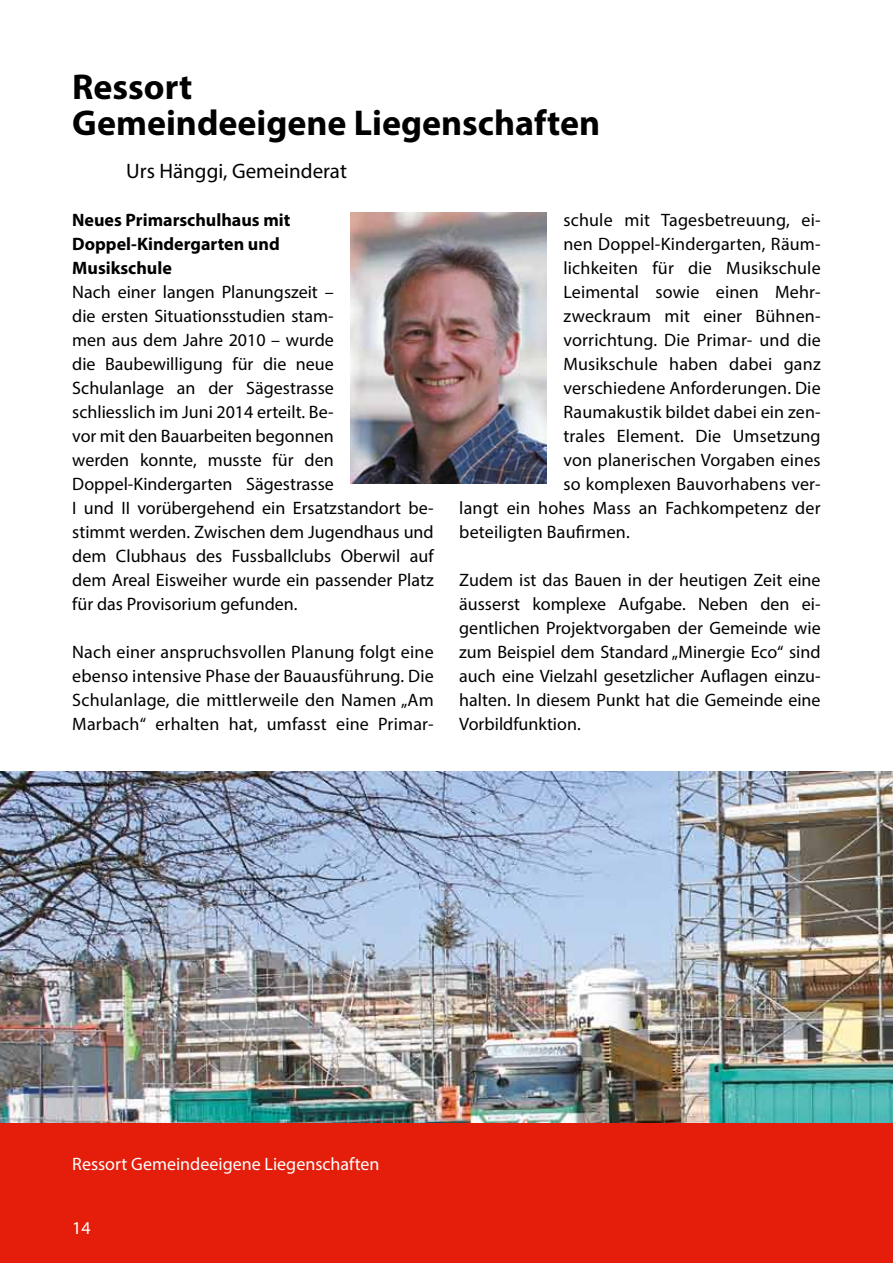
<style>
.page{position:relative;width:893px;height:1263px;background:#fff}
.page>*{position:absolute;margin:0;border:0;box-sizing:border-box;transform-origin:0 0}
.t1{font:700 36px/36px "Myriad Pro";color:#000}
.t2{font:21px "Myriad Pro";color:#000}
.t3{font:18px/24px "Myriad Pro";color:#000;text-align:justify}
.t4{font:700 18px/24px "Myriad Pro";color:#000}
.t5{font:18px "Myriad Pro";color:#fff}
</style>
<div class="page">
<div style="left:0;top:1123px;width:893px;height:140px;background:#e41e0a"></div>
<img style="left:351px;top:213px;width:195px;height:271px">
<img style="left:0;top:772px;width:893px;height:351px">
<h1 class="t1" style="left:72px;top:68px;width:529px">Ressort<br>Gemeindeeigene Liegenschaften</h1>
<p class="t2" style="left:126px;top:157px;width:222px">Urs Hänggi, Gemeinderat</p>
<p class="t4" style="left:72px;top:207px;width:220px">Neues Primarschulhaus mit<br>Doppel-Kindergarten und<br>Musikschule</p>
<p class="t3" style="left:72px;top:280px;width:363px;text-align:left">Nach einer langen Planungszeit –<br>die ersten Situationsstudien stam-<br>men aus dem Jahre 2010 – wurde<br>die Baubewilligung für die neue<br>Schulanlage an der Sägestrasse<br>schliesslich im Juni 2014 erteilt. Be-<br>vor mit den Bauarbeiten begonnen<br>werden konnte, musste für den Doppel-Kindergarten Sägestrasse<br>I und II vorübergehend ein Ersatzstandort be&shy;stimmt werden. Zwischen dem Jugendhaus und dem Clubhaus des Fussballclubs Oberwil auf dem Areal Eisweiher wurde ein passender Platz für das Provisorium gefunden.</p>
<p class="t3" style="left:72px;top:640px;width:363px">Nach einer anspruchsvollen Planung folgt eine ebenso intensive Phase der Bauausführung. Die Schulanlage, die mittlerweile den Namen „Am Marbach“ erhalten hat, umfasst eine Primar-</p>
<p class="t3" style="left:563px;top:208px;width:259px">schule mit Tagesbetreuung, ei-</p>
<p class="t3" style="left:563px;top:232px;width:259px">nen Doppel-Kindergarten, Räum-</p>
<p class="t3" style="left:563px;top:256px;width:259px">lichkeiten für die Musikschule</p>
<p class="t3" style="left:563px;top:280px;width:259px">Leimental sowie einen Mehr-</p>
<p class="t3" style="left:563px;top:304px;width:259px">zweckraum mit einer Bühnen-</p>
<p class="t3" style="left:563px;top:328px;width:259px">vorrichtung. Die Primar- und die</p>
<p class="t3" style="left:563px;top:352px;width:259px">Musikschule haben dabei ganz</p>
<p class="t3" style="left:563px;top:376px;width:259px">verschiedene Anforderungen. Die</p>
<p class="t3" style="left:563px;top:400px;width:259px">Raumakustik bildet dabei ein zen-</p>
<p class="t3" style="left:563px;top:424px;width:259px">trales Element. Die Umsetzung</p>
<p class="t3" style="left:563px;top:448px;width:259px">von planerischen Vorgaben eines</p>
<p class="t3" style="left:563px;top:472px;width:259px">so komplexen Bauvorhabens ver-</p>
<p class="t3" style="left:459px;top:496px;width:363px">langt ein hohes Mass an Fachkompetenz der</p>
<p class="t3" style="left:459px;top:520px;width:172px">beteiligten Baufirmen.</p>
<p class="t3" style="left:459px;top:568px;width:363px">Zudem ist das Bauen in der heutigen Zeit eine äusserst komplexe Aufgabe. Neben den ei&shy;gentlichen Projektvorgaben der Gemeinde wie zum Beispiel dem Standard „Minergie Eco“ sind auch eine Vielzahl gesetzlicher Auflagen einzu&shy;halten. In diesem Punkt hat die Gemeinde eine Vorbildfunktion.</p>
<p class="t5" style="left:72px;top:1153px;width:309px">Ressort Gemeindeeigene Liegenschaften</p>
<p class="t5" style="left:72px;top:1217px;width:20px">14</p>
</div>
